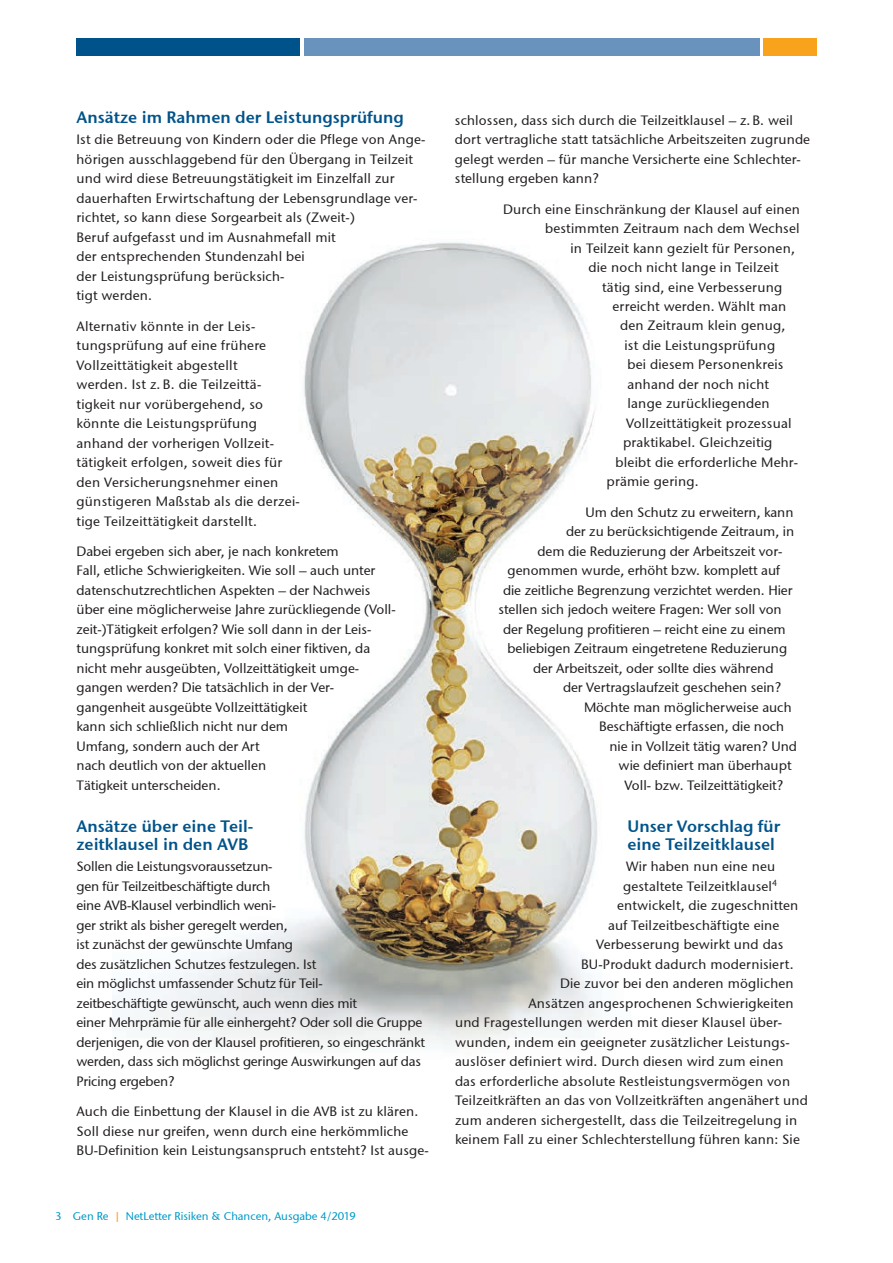
<style>
.page{position:relative;width:893px;height:1263px;background:#fff}
.page>*{position:absolute;margin:0;border:0;box-sizing:border-box;transform-origin:0 0}
.t1{font:600 16.5px/18px "Stone Sans GC Re";color:#00538a}
.t2{font:13.5px/19.5px "Stone Sans GC Re";letter-spacing:.01em;color:#231f20}
.t3{font:13.5px/19.5px "Stone Sans GC Re";letter-spacing:-.015em;color:#231f20}
.t4{font:11.25px "Stone Sans GC Re";color:#0099c8}
.s1{color:#f9a21c}
</style>
<div class="page">
<div style="left:77px;top:38px;width:223px;height:17px;background:#00538a"></div>
<div style="left:304px;top:38px;width:455px;height:17px;background:#6993bc"></div>
<div style="left:763px;top:38px;width:53px;height:17px;background:#f9a21c"></div>
<img style="left:155px;top:242px;width:442px;height:804px">
<p class="t1" style="left:77px;top:108px;width:329px">Ansätze im Rahmen der Leistungsprüfung</p>
<p class="t2" style="left:77px;top:130px;width:350px">Ist die Betreuung von Kindern oder die Pflege von Ange&shy;hörigen ausschlaggebend für den Übergang in Teilzeit und wird diese Betreuungstätigkeit im Einzelfall zur dauerhaften Erwirtschaftung der Lebensgrundlage ver&shy;richtet, so kann diese Sorgearbeit als (Zweit-)<br>Beruf aufgefasst und im Ausnahmefall mit<br>der entsprechenden Stundenzahl bei<br>der Leistungsprüfung berücksich-<br>tigt werden.</p>
<p class="t2" style="left:77px;top:316px;width:225px">Alternativ könnte in der Leis&shy;tungsprüfung auf eine frühere<br>Vollzeittätigkeit abgestellt<br>werden. Ist z. B. die Teilzeittä&shy;tigkeit nur vorübergehend, so könnte die Leistungsprüfung anhand der vorherigen Vollzeit&shy;tätigkeit erfolgen, soweit dies für den Versicherungsnehmer einen günstigeren Maßstab als die derzei&shy;tige Teilzeittätigkeit darstellt.</p>
<p class="t2" style="left:77px;top:541px;width:321px">Dabei ergeben sich aber, je nach konkretem<br>Fall, etliche Schwierigkeiten. Wie soll – auch unter datenschutzrechtlichen Aspekten – der Nachweis über eine möglicherweise Jahre zurückliegende (Voll&shy;zeit-)Tätigkeit erfolgen? Wie soll dann in der Leis&shy;tungsprüfung konkret mit solch einer fiktiven, da nicht mehr ausgeübten, Vollzeittätigkeit umge&shy;gangen werden? Die tatsächlich in der Ver&shy;gangenheit ausgeübte Vollzeittätigkeit<br>kann sich schließlich nicht nur dem<br>Umfang, sondern auch der Art<br>nach deutlich von der aktuellen<br>Tätigkeit unterscheiden.</p>
<p class="t1" style="left:77px;top:817px;width:178px">Ansätze über eine Teil&shy;zeitklausel in den AVB</p>
<p class="t3" style="left:77px;top:857px;width:350px">Sollen die Leistungsvoraussetzun-<br>gen für Teilzeitbeschäftigte durch<br>eine AVB-Klausel verbindlich weni-<br>ger strikt als bisher geregelt werden,<br>ist zunächst der gewünschte Umfang<br>des zusätzlichen Schutzes festzulegen. Ist<br>ein möglichst umfassender Schutz für Teil-<br>zeitbeschäftigte gewünscht, auch wenn dies mit<br>einer Mehrprämie für alle einhergeht? Oder soll die Gruppe derjenigen, die von der Klausel profitieren, so eingeschränkt werden, dass sich möglichst geringe Auswirkungen auf das Pricing ergeben?</p>
<p class="t2" style="left:77px;top:1101px;width:354px">Auch die Einbettung der Klausel in die AVB ist zu klären.<br>Soll diese nur greifen, wenn durch eine herkömmliche<br>BU-Definition kein Leistungsanspruch entsteht? Ist ausge-</p>
<p class="t4" style="left:55px;top:1209px;width:302px">3 Gen Re <span class="s1">|</span> NetLetter Risiken &amp; Chancen, Ausgabe 4/2019</p>
<p class="t2" style="left:455px;top:110px;width:357px">schlossen, dass sich durch die Teilzeitklausel – z. B. weil dort vertragliche statt tatsächliche Arbeitszeiten zugrunde gelegt werden – für manche Versicherte eine Schlechter&shy;stellung ergeben kann?</p>
<p class="t2" style="left:503px;top:199px;width:299px">Durch eine Einschränkung der Klausel auf einen</p>
<p class="t2" style="left:545px;top:218px;width:256px">bestimmten Zeitraum nach dem Wechsel</p>
<p class="t2" style="left:570px;top:238px;width:226px">in Teilzeit kann gezielt für Personen,</p>
<p class="t2" style="left:588px;top:257px;width:192px">die noch nicht lange in Teilzeit</p>
<p class="t2" style="left:602px;top:277px;width:182px">tätig sind, eine Verbesserung</p>
<p class="t2" style="left:612px;top:296px;width:175px">erreicht werden. Wählt man</p>
<p class="t2" style="left:620px;top:316px;width:167px">den Zeitraum klein genug,</p>
<p class="t2" style="left:624px;top:335px;width:152px">ist die Leistungsprüfung</p>
<p class="t2" style="left:627px;top:355px;width:158px">bei diesem Personenkreis</p>
<p class="t2" style="left:627px;top:374px;width:143px">anhand der noch nicht</p>
<p class="t2" style="left:627px;top:394px;width:144px">lange zurückliegenden</p>
<p class="t2" style="left:626px;top:413px;width:167px">Vollzeittätigkeit prozessual</p>
<p class="t2" style="left:623px;top:433px;width:151px">praktikabel. Gleichzeitig</p>
<p class="t2" style="left:615px;top:452px;width:184px">bleibt die erforderliche Mehr-</p>
<p class="t2" style="left:606px;top:472px;width:94px">prämie gering.</p>
<p class="t2" style="left:585px;top:502px;width:209px">Um den Schutz zu erweitern, kann</p>
<p class="t2" style="left:566px;top:522px;width:230px">der zu berücksichtigende Zeitraum, in</p>
<p class="t2" style="left:537px;top:541px;width:246px">dem die Reduzierung der Arbeitszeit vor-</p>
<p class="t2" style="left:507px;top:561px;width:274px">genommen wurde, erhöht bzw. komplett auf</p>
<p class="t2" style="left:503px;top:580px;width:291px">die zeitliche Begrenzung verzichtet werden. Hier</p>
<p class="t2" style="left:498px;top:600px;width:285px">stellen sich jedoch weitere Fragen: Wer soll von</p>
<p class="t2" style="left:503px;top:619px;width:284px">der Regelung profitieren – reicht eine zu einem</p>
<p class="t2" style="left:507px;top:639px;width:281px">beliebigen Zeitraum eingetretene Reduzierung</p>
<p class="t2" style="left:533px;top:658px;width:242px">der Arbeitszeit, oder sollte dies während</p>
<p class="t2" style="left:563px;top:678px;width:220px">der Vertragslaufzeit geschehen sein?</p>
<p class="t2" style="left:584px;top:697px;width:209px">Möchte man möglicherweise auch</p>
<p class="t2" style="left:599px;top:717px;width:187px">Beschäftigte erfassen, die noch</p>
<p class="t2" style="left:609px;top:736px;width:189px">nie in Vollzeit tätig waren? Und</p>
<p class="t2" style="left:618px;top:756px;width:175px">wie definiert man überhaupt</p>
<p class="t2" style="left:624px;top:775px;width:160px">Voll- bzw. Teilzeittätigkeit?</p>
<p class="t1" style="left:627px;top:817px;width:154px">Unser Vorschlag für eine Teilzeitklausel</p>
<p class="t2" style="left:626px;top:857px;width:151px">Wir haben nun eine neu</p>
<p class="t2" style="left:623px;top:876px;width:156px">gestaltete Teilzeitklausel<sup>4</sup></p>
<p class="t2" style="left:617px;top:896px;width:183px">entwickelt, die zugeschnitten</p>
<p class="t2" style="left:608px;top:915px;width:173px">auf Teilzeitbeschäftigte eine</p>
<p class="t2" style="left:596px;top:935px;width:189px">Verbesserung bewirkt und das</p>
<p class="t2" style="left:581px;top:954px;width:214px">BU-Produkt dadurch modernisiert.</p>
<p class="t2" style="left:560px;top:974px;width:235px">Die zuvor bei den anderen möglichen</p>
<p class="t2" style="left:528px;top:993px;width:267px">Ansätzen angesprochenen Schwierigkeiten</p>
<p class="t2" style="left:455px;top:1013px;width:329px">und Fragestellungen werden mit dieser Klausel über-</p>
<p class="t2" style="left:455px;top:1032px;width:336px">wunden, indem ein geeigneter zusätzlicher Leistungs-</p>
<p class="t2" style="left:455px;top:1051px;width:330px">auslöser definiert wird. Durch diesen wird zum einen</p>
<p class="t2" style="left:455px;top:1071px;width:337px">das erforderliche absolute Restleistungsvermögen von</p>
<p class="t2" style="left:455px;top:1090px;width:354px">Teilzeitkräften an das von Vollzeitkräften angenähert und</p>
<p class="t2" style="left:455px;top:1110px;width:344px">zum anderen sichergestellt, dass die Teilzeitregelung in</p>
<p class="t2" style="left:455px;top:1129px;width:346px">keinem Fall zu einer Schlechterstellung führen kann: Sie</p>
</div>
